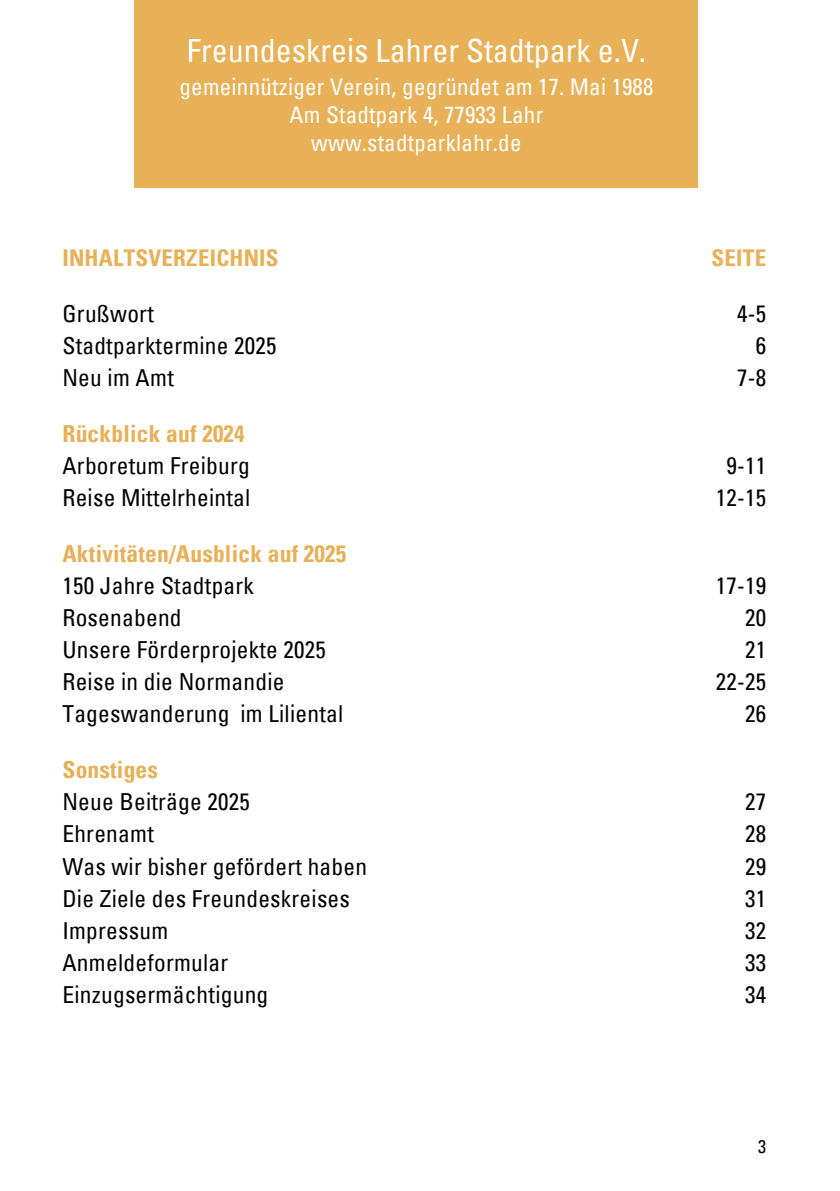
<style>
.page{position:relative;width:840px;height:1191px;background:#fff}
.page>*{position:absolute;margin:0;border:0;box-sizing:border-box;transform-origin:0 0}
.t1{font:condensed 32px "Univers";color:#fff}
.t2{font:condensed 23.4px "Univers";letter-spacing:.01em;color:#000}
.t3{font:700 condensed 23.4px "Univers";letter-spacing:.01em;color:#e8b057}
.t4{font:condensed 23px/28px "Univers";letter-spacing:.01em;color:#fff;text-align:center}
.t5{font:700 condensed 23px "Univers";letter-spacing:.01em;color:#e8b057}
.t6{font:condensed 18px "Univers";color:#000}
</style>
<div class="page">
<div style="left:135px;top:0;width:562px;height:187px;background:#e8b057"></div>
<h1 class="t1" style="left:187px;top:29px;width:460px">Freundeskreis Lahrer Stadtpark e.V.</h1>
<p class="t4" style="left:179px;top:73px;width:475px">gemeinnütziger Verein, gegründet am 17. Mai 1988<br>Am Stadtpark 4, 77933 Lahr<br>www.stadtparklahr.de</p>
<p class="t5" style="left:62px;top:244px;width:218px">INHALTSVERZEICHNIS</p>
<p class="t5" style="left:711px;top:244px;width:56px">SEITE</p>
<p class="t2" style="left:62px;top:298px;width:93px">Grußwort</p>
<p class="t2" style="left:736px;top:298px;width:31px">4-5</p>
<p class="t2" style="left:62px;top:330px;width:215px">Stadtparktermine 2025</p>
<p class="t2" style="left:755px;top:330px;width:12px">6</p>
<p class="t2" style="left:62px;top:362px;width:113px">Neu im Amt</p>
<p class="t2" style="left:736px;top:362px;width:31px">7-8</p>
<p class="t3" style="left:62px;top:419px;width:184px">Rückblick auf 2024</p>
<p class="t2" style="left:62px;top:450px;width:189px">Arboretum Freiburg</p>
<p class="t2" style="left:726px;top:450px;width:41px">9-11</p>
<p class="t2" style="left:62px;top:482px;width:189px">Reise Mittelrheintal</p>
<p class="t2" style="left:715px;top:482px;width:52px">12-15</p>
<p class="t3" style="left:62px;top:539px;width:285px">Aktivitäten/Ausblick auf 2025</p>
<p class="t2" style="left:62px;top:570px;width:193px">150 Jahre Stadtpark</p>
<p class="t2" style="left:715px;top:570px;width:52px">17-19</p>
<p class="t2" style="left:62px;top:603px;width:121px">Rosenabend</p>
<p class="t2" style="left:744px;top:603px;width:23px">20</p>
<p class="t2" style="left:62px;top:635px;width:265px">Unsere Förderprojekte 2025</p>
<p class="t2" style="left:744px;top:635px;width:23px">21</p>
<p class="t2" style="left:62px;top:667px;width:223px">Reise in die Normandie</p>
<p class="t2" style="left:715px;top:667px;width:52px">22-25</p>
<p class="t2" style="left:62px;top:699px;width:282px">Tageswanderung im Liliental</p>
<p class="t2" style="left:744px;top:699px;width:23px">26</p>
<p class="t3" style="left:62px;top:755px;width:97px">Sonstiges</p>
<p class="t2" style="left:62px;top:787px;width:189px">Neue Beiträge 2025</p>
<p class="t2" style="left:744px;top:787px;width:23px">27</p>
<p class="t2" style="left:62px;top:819px;width:93px">Ehrenamt</p>
<p class="t2" style="left:744px;top:819px;width:23px">28</p>
<p class="t2" style="left:62px;top:851px;width:306px">Was wir bisher gefördert haben</p>
<p class="t2" style="left:744px;top:851px;width:23px">29</p>
<p class="t2" style="left:62px;top:883px;width:289px">Die Ziele des Freundeskreises</p>
<p class="t2" style="left:744px;top:883px;width:23px">31</p>
<p class="t2" style="left:62px;top:915px;width:107px">Impressum</p>
<p class="t2" style="left:744px;top:915px;width:23px">32</p>
<p class="t2" style="left:62px;top:947px;width:167px">Anmeldeformular</p>
<p class="t2" style="left:744px;top:947px;width:23px">33</p>
<p class="t2" style="left:62px;top:979px;width:207px">Einzugsermächtigung</p>
<p class="t2" style="left:744px;top:979px;width:23px">34</p>
<p class="t6" style="left:757px;top:1134px;width:9px">3</p>
</div>
